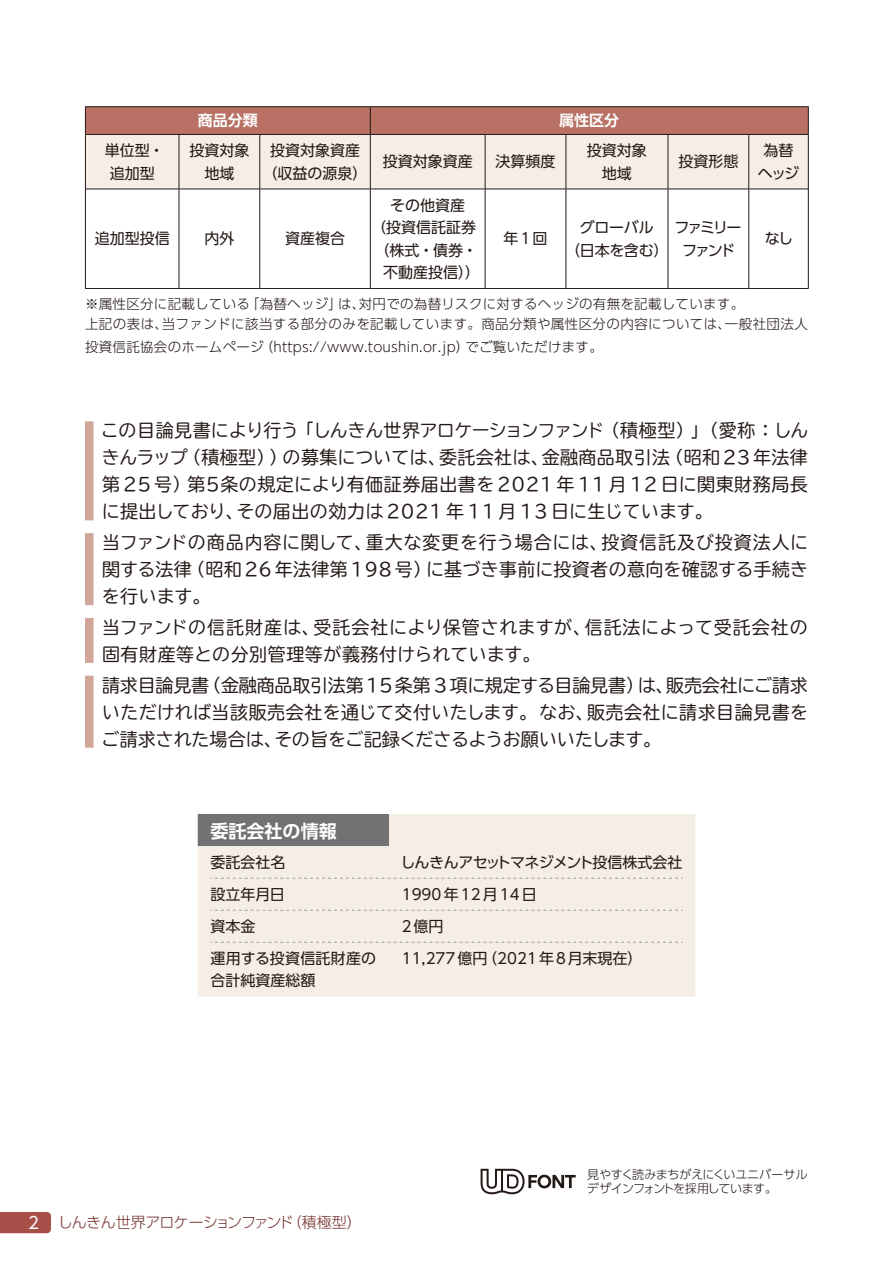
<style>
.page{position:relative;width:893px;height:1263px;background:#fff}
.page>*{position:absolute;margin:0;border:0;box-sizing:border-box;transform-origin:0 0}
.t1{font:18px/27px "TBUDR Go Std";letter-spacing:.02em;color:#231916;text-align:justify}
.t2{font:700 18px "UD Shin Go Pro De";color:#fff}
.t3{font:16.5px "UD Shin Go Pro";color:#fff}
.t4{font:15px/22.5px "UD Shin Go Pro";color:#231916;text-align:center}
.t5{font:300 15px "UD Shin Go Pro";letter-spacing:-.04em;color:#783531}
.t6{font:15px "UD Shin Go Pro";letter-spacing:-.045em;color:#231916}
.t7{font:15px/22.5px "UD Shin Go Pro";letter-spacing:-.02em;color:#231916;text-align:center}
.t8{font:15px "UD Shin Go Pro";letter-spacing:.065em;color:#231916}
.t9{font:15px/22.5px "UD Shin Go Pro";letter-spacing:-.145em;color:#231916;text-align:center}
.t10{font:700 15px "UD Shin Go Pro De";color:#fff}
.t11{font:300 13.5px/20.2px "UD Shin Go Pro";letter-spacing:.02em;color:#231916}
.t12{font:300 12px/14.9px "UD Shin Go Pro";letter-spacing:-.03em;color:#231916}
</style>
<div class="page">
<svg style="left:178px;top:190px;width:630px;height:98px"></svg>
<hr style="left:86px;top:189px;width:93px;height:1px;background:#231916">
<hr style="left:179px;top:189px;width:81px;height:1px;background:#231916">
<hr style="left:179px;top:189px;width:1px;height:99px;background:#231916">
<hr style="left:260px;top:189px;width:110px;height:1px;background:#231916">
<hr style="left:259px;top:189px;width:1px;height:99px;background:#231916">
<hr style="left:370px;top:189px;width:115px;height:1px;background:#231916">
<hr style="left:370px;top:189px;width:1px;height:99px;background:#231916">
<hr style="left:485px;top:189px;width:81px;height:1px;background:#231916">
<hr style="left:485px;top:189px;width:1px;height:99px;background:#231916">
<hr style="left:566px;top:189px;width:102px;height:1px;background:#231916">
<hr style="left:566px;top:189px;width:1px;height:99px;background:#231916">
<hr style="left:668px;top:189px;width:81px;height:1px;background:#231916">
<hr style="left:668px;top:189px;width:1px;height:99px;background:#231916">
<hr style="left:749px;top:189px;width:59px;height:1px;background:#231916">
<hr style="left:748px;top:189px;width:1px;height:99px;background:#231916">
<hr style="left:85px;top:106px;width:94px;height:1px;background:#231916">
<hr style="left:179px;top:106px;width:81px;height:1px;background:#231916">
<hr style="left:260px;top:106px;width:110px;height:1px;background:#231916">
<hr style="left:370px;top:106px;width:115px;height:1px;background:#231916">
<hr style="left:485px;top:106px;width:81px;height:1px;background:#231916">
<hr style="left:566px;top:106px;width:102px;height:1px;background:#231916">
<hr style="left:668px;top:106px;width:81px;height:1px;background:#231916">
<hr style="left:749px;top:106px;width:60px;height:1px;background:#231916">
<svg style="left:85px;top:107px;width:724px;height:82px;background:#dbbfb5"></svg>
<hr style="left:85px;top:134px;width:1px;height:55px;background:#231916">
<hr style="left:808px;top:134px;width:1px;height:55px;background:#231916">
<hr style="left:85px;top:189px;width:1px;height:99px;background:#231916">
<hr style="left:808px;top:189px;width:1px;height:99px;background:#231916">
<hr style="left:85px;top:288px;width:94px;height:1px;background:#231916">
<hr style="left:179px;top:288px;width:81px;height:1px;background:#231916">
<hr style="left:260px;top:288px;width:110px;height:1px;background:#231916">
<hr style="left:370px;top:288px;width:115px;height:1px;background:#231916">
<hr style="left:485px;top:288px;width:81px;height:1px;background:#231916">
<hr style="left:566px;top:288px;width:102px;height:1px;background:#231916">
<hr style="left:668px;top:288px;width:81px;height:1px;background:#231916">
<hr style="left:749px;top:288px;width:60px;height:1px;background:#231916">
<svg style="left:85px;top:421px;width:9px;height:327px;background:#d8b3a9"></svg>
<svg style="left:198px;top:814px;width:497px;height:183px;background:#ebe5dd"></svg>
<svg style="left:210px;top:878px;width:472px;height:1px"></svg>
<svg style="left:210px;top:910px;width:472px;height:1px"></svg>
<svg style="left:210px;top:942px;width:472px;height:1px"></svg>
<svg style="left:481px;top:1169px;width:95px;height:25px"></svg>
<svg style="left:0;top:1212px;width:51px;height:21px"></svg>
<p class="t10" style="left:198px;top:108px;width:61px">商品分類</p>
<p class="t10" style="left:559px;top:108px;width:61px">属性区分</p>
<p class="t4" style="left:105px;top:139px;width:61px">単位型・追加型</p>
<p class="t4" style="left:189px;top:139px;width:61px">投資対象地域</p>
<p class="t4" style="left:262px;top:139px;width:107px">投資対象資産（収益の源泉）</p>
<p class="t4" style="left:383px;top:150px;width:91px">投資対象資産</p>
<p class="t4" style="left:496px;top:150px;width:61px">決算頻度</p>
<p class="t4" style="left:587px;top:139px;width:61px">投資対象地域</p>
<p class="t4" style="left:678px;top:150px;width:61px">投資形態</p>
<p class="t4" style="left:758px;top:139px;width:43px">為替ヘッジ</p>
<p class="t4" style="left:95px;top:227px;width:76px">追加型投信</p>
<p class="t4" style="left:204px;top:227px;width:31px">内外</p>
<p class="t4" style="left:285px;top:227px;width:61px">資産複合</p>
<p class="t4" style="left:390px;top:193px;width:77px">その他資産</p>
<p class="t4" style="left:371px;top:216px;width:106px">（投資信託証券</p>
<p class="t4" style="left:374px;top:238px;width:104px">（株式・債券・</p>
<p class="t4" style="left:383px;top:261px;width:98px">不動産投信））</p>
<p class="t4" style="left:504px;top:227px;width:45px">年１回</p>
<p class="t7" style="left:565px;top:216px;width:105px">グローバル<br>（日本を含む）</p>
<p class="t9" style="left:674px;top:216px;width:69px">ファミリーファンド</p>
<p class="t4" style="left:765px;top:227px;width:30px">なし</p>
<p class="t11" style="left:85px;top:293px;width:724px">※属性区分に記載している「為替ヘッジ」は、対円での為替リスクに対するヘッジの有無を記載しています。<br>上記の表は、当ファンドに該当する部分のみを記載しています。商品分類や属性区分の内容については、一般社団法人</p>
<p class="t11" style="left:85px;top:336px;width:519px">投資信託協会のホームページ（https://www.toushin.or.jp）でご覧いただけます。</p>
<p class="t1" style="left:101px;top:417px;width:709px">この目論見書により行う「しんきん世界アロケーションファンド（積極型）」（愛称：しんきんラップ（積極型））の募集については、委託会社は、金融商品取引法（昭和 23年法律第 25 号）第５条の規定により有価証券届出書を 2021 年 11 月 12 日に関東財務局長に提出しており、その届出の効力は 2021 年 11 月 13 日に生じています。</p>
<p class="t1" style="left:102px;top:528px;width:708px">当ファンドの商品内容に関して、重大な変更を行う場合には、投資信託及び投資法人に関する法律（昭和 26年法律第 198号）に基づき事前に投資者の意向を確認する手続きを行います。</p>
<p class="t1" style="left:102px;top:613px;width:707px">当ファンドの信託財産は、受託会社により保管されますが、信託法によって受託会社の固有財産等との分別管理等が義務付けられています。</p>
<p class="t1" style="left:102px;top:671px;width:708px">請求目論見書（金融商品取引法第15条第３項に規定する目論見書）は、販売会社にご請求いただければ当該販売会社を通じて交付いたします。なお、販売会社に請求目論見書をご請求された場合は、その旨をご記録くださるようお願いいたします。</p>
<p class="t2" style="left:210px;top:817px;width:128px">委託会社の情報</p>
<p class="t4" style="left:210px;top:850px;width:76px">委託会社名</p>
<p class="t6" style="left:400px;top:850px;width:283px">しんきんアセットマネジメント投信株式会社</p>
<p class="t4" style="left:210px;top:882px;width:76px">設立年月日</p>
<p class="t8" style="left:402px;top:882px;width:136px">1990年12月14日</p>
<p class="t4" style="left:210px;top:914px;width:46px">資本金</p>
<p class="t4" style="left:399px;top:914px;width:46px">２億円</p>
<p class="t4" style="left:210px;top:946px;width:167px;text-align:left">運用する投資信託財産の合計純資産総額</p>
<p class="t4" style="left:402px;top:946px;width:242px">11,277億円（2021年８月末現在）</p>
<p class="t3" style="left:28px;top:1209px;width:12px">2</p>
<p class="t5" style="left:58px;top:1210px;width:305px">しんきん世界アロケーションファンド（積極型）</p>
<p class="t12" style="left:587px;top:1166px;width:222px">見やすく読みまちがえにくいユニバーサルデザインフォントを採用しています。</p>
</div>
